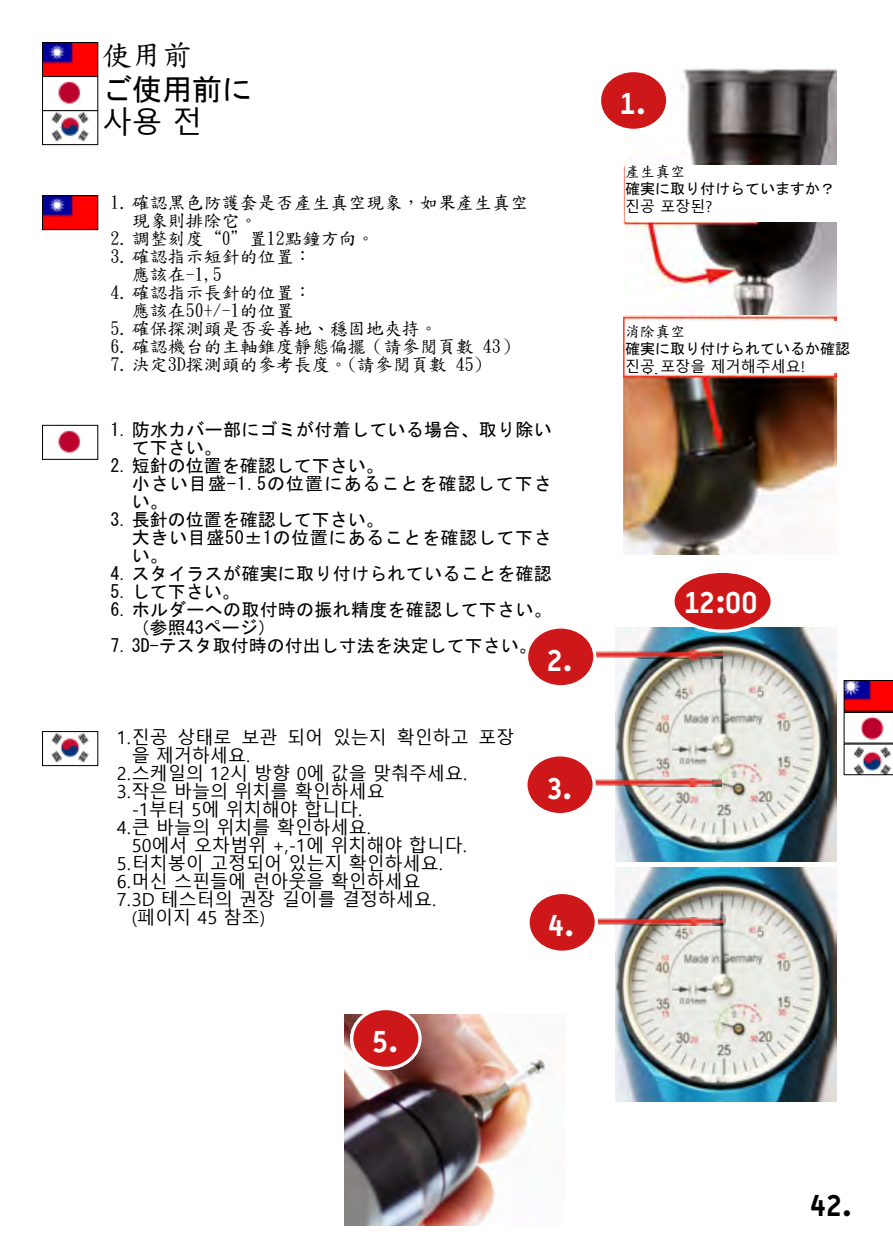
<style>
.page{position:relative;width:893px;height:1259px;background:#fff}
.page>*{position:absolute;margin:0;border:0;box-sizing:border-box;transform-origin:0 0}
.t1{font:900 30px "Typestar";color:#fff}
.t2{font:30px "MS Gothic";color:#000}
.t3{font:30px "DF Kai Shu SB Estd BF";color:#000}
.t4{font:30px "Malgun Gothic";color:#000}
.t5{font:900 30px "Typestar";color:#000}
.t6{font:18px/36px "Malgun Gothic";color:#000}
.t7{font:18px "DF Kai Shu SB Estd BF";color:#000}
.t8{font:18px "MS Gothic";letter-spacing:.015em;color:#000}
.t9{font:18px/36px "MS Gothic";letter-spacing:.06em;color:#000}
.t10{font:18px/36px "MS Gothic";letter-spacing:.035em;color:#000}
.t11{font:15px "MS Gothic";color:#000}
.t12{font:15px "Malgun Gothic";color:#000}
.t13{font:900 15px "Typestar";letter-spacing:-.01em;color:#000}
.t14{font:15px "DF Kai Shu SB Estd BF";color:#000}
</style>
<div class="page">
<svg style="left:844px;top:680px;width:49px;height:95px"></svg>
<img style="left:44px;top:44px;width:52px;height:98px">
<div style="left:42px;top:42px;width:56px;height:35px;border:1px solid #000"></div>
<div style="left:42px;top:110px;width:56px;height:35px;border:1px solid #000"></div>
<div style="left:42px;top:76px;width:56px;height:35px;border:1px solid #000"></div>
<img style="left:44px;top:197px;width:52px;height:31px">
<div style="left:42px;top:195px;width:56px;height:35px;border:1px solid #000"></div>
<img style="left:51px;top:733px;width:38px;height:30px">
<div style="left:42px;top:731px;width:56px;height:35px;border:1px solid #000"></div>
<img style="left:58px;top:430px;width:23px;height:23px">
<div style="left:42px;top:425px;width:56px;height:35px;border:1px solid #000"></div>
<img style="left:615px;top:867px;width:221px;height:234px">
<img style="left:598px;top:917px;width:124px;height:9px">
<img style="left:615px;top:627px;width:221px;height:234px">
<img style="left:596px;top:778px;width:125px;height:9px">
<img style="left:596px;top:650px;width:126px;height:9px">
<img style="left:344px;top:1014px;width:206px;height:211px">
<div style="left:673px;top:571px;width:99px;height:60px;background:#cd1719;border-radius:50%"></div>
<div style="left:672px;top:570px;width:102px;height:62px;border:3px solid #fff;border-radius:50%"></div>
<div style="left:527px;top:627px;width:68px;height:59px;background:#cd1719;border-radius:50%"></div>
<div style="left:525px;top:625px;width:71px;height:63px;border:3px solid #fff;border-radius:50%"></div>
<div style="left:526px;top:755px;width:68px;height:59px;background:#cd1719;border-radius:50%"></div>
<div style="left:524px;top:753px;width:72px;height:63px;border:3px solid #fff;border-radius:50%"></div>
<div style="left:528px;top:892px;width:68px;height:60px;background:#cd1719;border-radius:50%"></div>
<div style="left:527px;top:891px;width:71px;height:62px;border:3px solid #fff;border-radius:50%"></div>
<div style="left:352px;top:1008px;width:68px;height:60px;background:#cd1719;border-radius:50%"></div>
<div style="left:350px;top:1007px;width:71px;height:62px;border:3px solid #fff;border-radius:50%"></div>
<img style="left:624px;top:68px;width:212px;height:248px">
<img style="left:624px;top:316px;width:212px;height:238px">
<div style="left:600px;top:71px;width:68px;height:59px;background:#cd1719;border-radius:50%"></div>
<div style="left:598px;top:69px;width:71px;height:63px;border:3px solid #fff;border-radius:50%"></div>
<div style="left:625px;top:165px;width:218px;height:56px;background:#fff"></div>
<div style="left:625px;top:321px;width:253px;height:52px;background:#fff"></div>
<h1 class="t3" style="left:102px;top:40px;width:91px">使用前</h1>
<h1 class="t2" style="left:102px;top:74px;width:151px">ご使用前に</h1>
<h1 class="t4" style="left:102px;top:105px;width:102px">사용 전</h1>
<p class="t7" style="left:111px;top:194px;width:419px">1.確認黑色防護套是否產生真空現象，如果產生真空</p>
<p class="t7" style="left:132px;top:212px;width:127px">現象則排除它。</p>
<p class="t7" style="left:111px;top:230px;width:266px">2.調整刻度“0”置12點鐘方向。</p>
<p class="t7" style="left:111px;top:248px;width:203px">3. 確認指示短針的位置：</p>
<p class="t7" style="left:132px;top:266px;width:91px">應該在-1,5</p>
<p class="t7" style="left:111px;top:284px;width:203px">4.確認指示長針的位置：</p>
<p class="t7" style="left:132px;top:302px;width:163px">應該在50+/-1的位置</p>
<p class="t7" style="left:111px;top:320px;width:329px">5.確保探測頭是否妥善地、穩固地夾持。</p>
<p class="t7" style="left:111px;top:338px;width:410px">6. 確認機台的主軸錐度靜態偏擺（請參閱頁數 43）</p>
<p class="t7" style="left:111px;top:356px;width:374px">7. 決定3D探測頭的參考長度。(請參閱頁數 45)</p>
<p class="t8" style="left:111px;top:421px;width:443px">1. 防水カバー部にゴミが付着している場合、取り除い</p>
<p class="t8" style="left:111px;top:457px;width:275px">2. 短針の位置を確認して下さい。</p>
<p class="t8" style="left:111px;top:511px;width:275px">3. 長針の位置を確認して下さい。</p>
<p class="t8" style="left:111px;top:565px;width:443px">4. スタイラスが確実に取り付けられていることを確認</p>
<p class="t8" style="left:111px;top:583px;width:131px">5. して下さい。</p>
<p class="t8" style="left:111px;top:601px;width:443px">6. ホルダーへの取付時の振れ精度を確認して下さい。</p>
<p class="t8" style="left:111px;top:637px;width:428px">7. 3D-テスタ取付時の付出し寸法を決定して下さい。</p>
<p class="t9" style="left:132px;top:429px;width:422px">て下さい。<br>小さい目盛-1.5の位置にあることを確認して下さ</p>
<p class="t10" style="left:132px;top:483px;width:422px">い。<br>大きい目盛50±1の位置にあることを確認して下さ</p>
<p class="t8" style="left:132px;top:547px;width:37px">い。</p>
<p class="t8" style="left:132px;top:619px;width:145px">（参照43ページ）</p>
<h1 class="t1" style="left:547px;top:641px;width:27px">2.</h1>
<p class="t6" style="left:117px;top:720px;width:399px">1.진공 상태로 보관 되어 있는지 확인하고 포장<br>2.스케일의 12시 방향 0에 값을 맞춰주세요.</p>
<p class="t6" style="left:117px;top:774px;width:327px">3.작은 바늘의 위치를 확인하세요<br>4.큰 바늘의 위치를 확인하세요.<br>5.터치봉이 고정되어 있는지 확인하세요.</p>
<p class="t6" style="left:117px;top:873px;width:321px;line-height:18px">6.머신 스핀들에 런아웃을 확인하세요<br>7.3D 테스터의 권장 길이를 결정하세요.</p>
<p class="t6" style="left:132px;top:738px;width:120px">을 제거하세요.</p>
<p class="t6" style="left:132px;top:792px;width:336px">-1부터 5에 위치해야 합니다.<br>50에서 오차범위 +,-1에 위치해야 합니다.</p>
<p class="t6" style="left:132px;top:900px;width:135px">(페이지 45 참조)</p>
<h1 class="t1" style="left:546px;top:769px;width:28px">3.</h1>
<h1 class="t1" style="left:548px;top:906px;width:27px">4.</h1>
<h1 class="t1" style="left:372px;top:1023px;width:28px">5.</h1>
<h1 class="t1" style="left:619px;top:85px;width:28px">1.</h1>
<p class="t14" style="left:625px;top:164px;width:61px">產生真空</p>
<p class="t11" style="left:625px;top:181px;width:211px">確実に取り付けらていますか？</p>
<p class="t12" style="left:625px;top:198px;width:89px">진공 포장된?</p>
<p class="t14" style="left:625px;top:323px;width:61px">消除真空</p>
<p class="t11" style="left:625px;top:341px;width:226px">確実に取り付けられているか確認</p>
<p class="t12" style="left:625px;top:357px;width:181px">진공 포장을 제거해주세요!</p>
<p class="t13" style="left:629px;top:356px;width:135px">Supprimez ce vide!</p>
<h1 class="t1" style="left:684px;top:583px;width:76px">12:00</h1>
<h1 class="t5" style="left:810px;top:1186px;width:43px">42.</h1>
</div>
